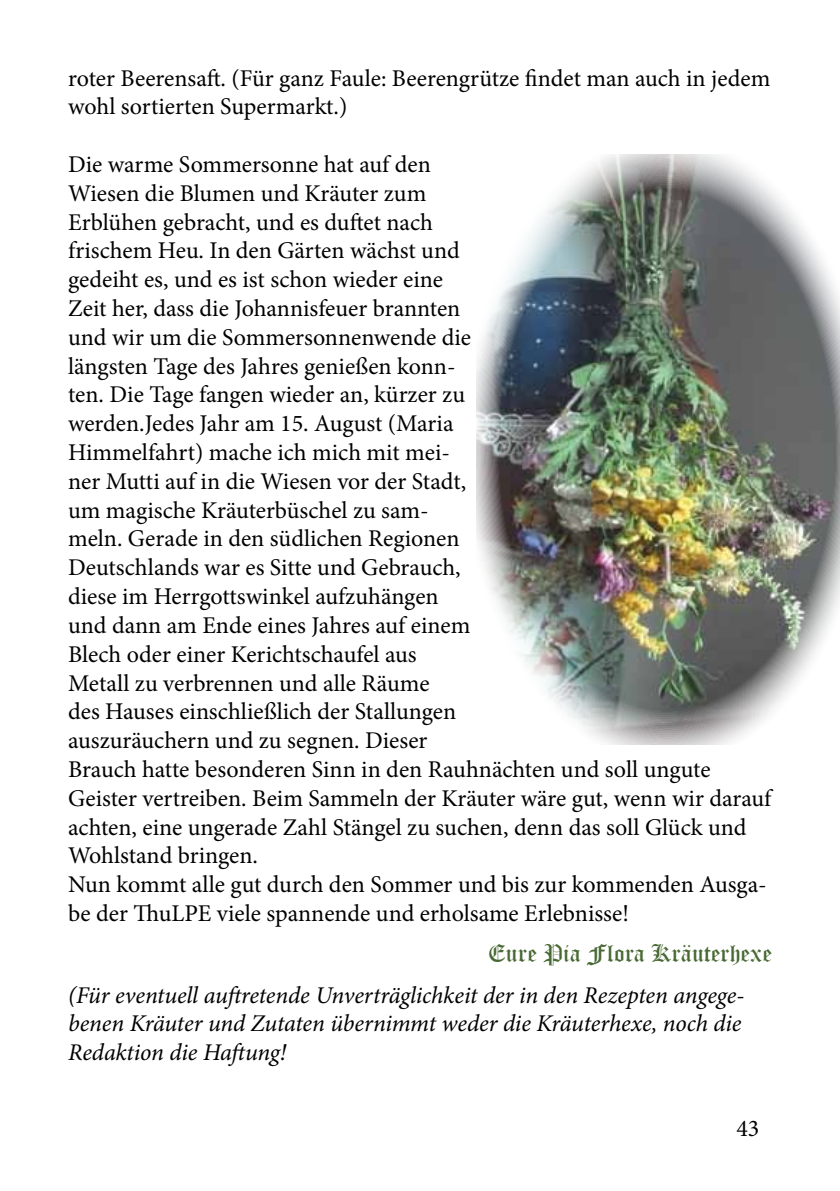
<style>
.page{position:relative;width:840px;height:1191px;background:#fff}
.page>*{position:absolute;margin:0;border:0;box-sizing:border-box;transform-origin:0 0}
.t1{font:24px/28.8px "Minion Pro";color:#000}
.t2{font:italic 24px/28.8px "Minion Pro";letter-spacing:-.01em;color:#000}
.t3{font:24px "Old English Text";color:#496934}
</style>
<div class="page">
<img style="left:476px;top:154px;width:363px;height:590px">
<p class="t1" style="left:68px;top:64px;width:703px">roter Beerensaft. (Für ganz Faule: Beerengrütze findet man auch in jedem wohl sortierten Supermarkt.)</p>
<p class="t1" style="left:68px;top:150px;width:704px">Die warme Sommersonne hat auf den<br>Wiesen die Blumen und Kräuter zum<br>Erblühen gebracht, und es duftet nach<br>frischem Heu. In den Gärten wächst und<br>gedeiht es, und es ist schon wieder eine<br>Zeit her, dass die Johannisfeuer brannten<br>und wir um die Sommersonnenwende die<br>längsten Tage des Jahres genießen konn-<br>ten. Die Tage fangen wieder an, kürzer zu<br>werden.Jedes Jahr am 15. August (Maria<br>Himmelfahrt) mache ich mich mit mei-<br>ner Mutti auf in die Wiesen vor der Stadt,<br>um magische Kräuterbüschel zu sam-<br>meln. Gerade in den südlichen Regionen<br>Deutschlands war es Sitte und Gebrauch,<br>diese im Herrgottswinkel aufzuhängen<br>und dann am Ende eines Jahres auf einem<br>Blech oder einer Kerichtschaufel aus<br>Metall zu verbrennen und alle Räume<br>des Hauses einschließlich der Stallungen<br>auszuräuchern und zu segnen. Dieser<br>Brauch hatte besonderen Sinn in den Rauhnächten und soll ungute Geister vertreiben. Beim Sammeln der Kräuter wäre gut, wenn wir darauf achten, eine ungerade Zahl Stängel zu suchen, denn das soll Glück und Wohlstand bringen.<br>Nun kommt alle gut durch den Sommer und bis zur kommenden Ausga&shy;be der ThuLPE viele spannende und erholsame Erlebnisse!</p>
<p class="t3" style="left:488px;top:937px;width:285px">Eure Pia Flora Kräuterhexe</p>
<p class="t2" style="left:68px;top:980px;width:677px">(Für eventuell auftretende Unverträglichkeit der in den Rezepten angege&shy;benen Kräuter und Zutaten übernimmt weder die Kräuterhexe, noch die<br>Redaktion die Haftung!</p>
<p class="t1" style="left:736px;top:1114px;width:25px">43</p>
</div>
